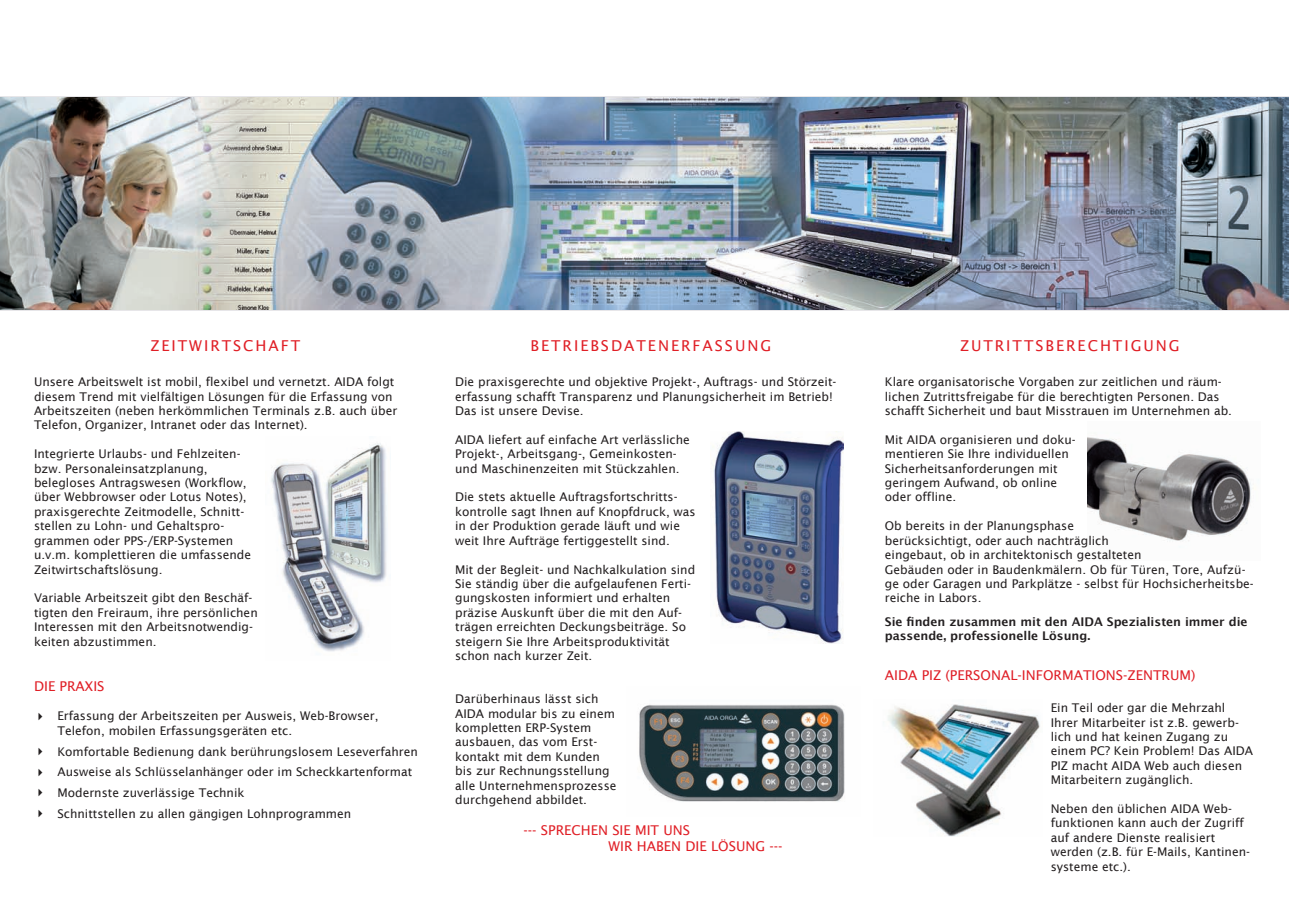
<style>
.page{position:relative;width:1289px;height:919px;background:#fff}
.page>*{position:absolute;margin:0;border:0;box-sizing:border-box;transform-origin:0 0}
.t1{font:15px "Lucida Sans";letter-spacing:.13em;color:#e01f26}
.t2{font:13.5px/16.2px "Lucida Sans";color:#e01f26}
.t3{font:13.5px "Lucida Sans";color:#df1f27}
.t4{font:12px/14.4px "Lucida Sans";color:#231f20}
.t5{font:600 12px/14.4px "Lucida Sans";color:#231f20}
</style>
<div class="page">
<img style="left:639px;top:704px;width:206px;height:98px">
<img style="left:1087px;top:437px;width:167px;height:104px">
<img style="left:888px;top:704px;width:152px;height:132px">
<img style="left:0;top:97px;width:1288px;height:212px">
<img style="left:713px;top:432px;width:130px;height:211px">
<img style="left:271px;top:443px;width:116px;height:209px">
<p class="t1" style="left:150px;top:337px;width:151px">ZEITWIRTSCHAFT</p>
<p class="t1" style="left:530px;top:337px;width:242px">BETRIEBSDATENERFASSUNG</p>
<p class="t1" style="left:960px;top:337px;width:221px">ZUTRITTSBERECHTIGUNG</p>
<p class="t4" style="left:34px;top:374px;width:365px">Unsere Arbeitswelt ist mobil, flexibel und vernetzt. AIDA folgt diesem Trend mit vielfältigen Lösungen für die Erfassung von Arbeitszeiten (neben herkömmlichen Terminals z.B. auch über Telefon, Organizer, Intranet oder das Internet).</p>
<p class="t4" style="left:34px;top:446px;width:219px">Integrierte Urlaubs- und Fehlzeiten&shy;bzw. Personaleinsatzplanung, belegloses Antragswesen (Workflow, über Webbrowser oder Lotus Notes), praxisgerechte Zeitmodelle, Schnitt&shy;stellen zu Lohn- und Gehaltspro&shy;grammen oder PPS-/ERP-Systemen u.v.m. komplettieren die umfassende Zeitwirtschaftslösung.</p>
<p class="t4" style="left:34px;top:590px;width:225px">Variable Arbeitszeit gibt den Beschäf&shy;tigten den Freiraum, ihre persönlichen Interessen mit den Arbeitsnotwendig&shy;keiten abzustimmen.</p>
<p class="t2" style="left:34px;top:677px;width:72px">DIE PRAXIS</p>
<p class="t4" style="left:57px;top:708px;width:322px;text-indent:-23px">✔ Erfassung der Arbeitszeiten per Ausweis, Web-Browser,<br>Telefon, mobilen Erfassungsgeräten etc.</p>
<p class="t4" style="left:34px;top:744px;width:385px">✔ Komfortable Bedienung dank berührungslosem Leseverfahren</p>
<p class="t4" style="left:34px;top:764px;width:379px">✔ Ausweise als Schlüsselanhänger oder im Scheckkartenformat</p>
<p class="t4" style="left:34px;top:785px;width:212px">✔ Modernste zuverlässige Technik</p>
<p class="t4" style="left:34px;top:806px;width:319px">✔ Schnittstellen zu allen gängigen Lohnprogrammen</p>
<p class="t4" style="left:455px;top:374px;width:383px">Die praxisgerechte und objektive Projekt-, Auftrags- und Störzeit&shy;erfassung schafft Transparenz und Planungsicherheit im Betrieb!<br>Das ist unsere Devise.</p>
<p class="t4" style="left:455px;top:432px;width:236px">AIDA liefert auf einfache Art verlässliche<br>Projekt-, Arbeitsgang-, Gemeinkosten&shy;und Maschinenzeiten mit Stückzahlen.</p>
<p class="t4" style="left:455px;top:490px;width:242px">Die stets aktuelle Auftragsfortschritts&shy;kontrolle sagt Ihnen auf Knopfdruck, was in der Produktion gerade läuft und wie weit Ihre Aufträge fertiggestellt sind.</p>
<p class="t4" style="left:455px;top:562px;width:242px">Mit der Begleit- und Nachkalkulation sind Sie ständig über die aufgelaufenen Ferti&shy;gungskosten informiert und erhalten präzise Auskunft über die mit den Auf&shy;trägen erreichten Deckungsbeiträge. So steigern Sie Ihre Arbeitsproduktivität schon nach kurzer Zeit.</p>
<p class="t4" style="left:455px;top:691px;width:163px">Darüberhinaus lässt sich<br>AIDA modular bis zu einem kompletten ERP-System ausbauen, das vom Erst&shy;kontakt mit dem Kunden bis zur Rechnungsstellung alle Unternehmensprozesse durchgehend abbildet.</p>
<p class="t2" style="left:523px;top:821px;width:34px">--- Sprechen</p>
<p class="t2" style="left:612px;top:821px;width:32px">Sie mit</p>
<p class="t2" style="left:608px;top:821px;width:175px;text-indent:55px">un S<br>WIR HABEN DIE LÖSUNG ---</p>
<p class="t4" style="left:884px;top:374px;width:349px">Klare organisatorische Vorgaben zur zeitlichen und räum&shy;lichen Zutrittsfreigabe für die berechtigten Personen. Das schafft Sicherheit und baut Misstrauen im Unternehmen ab.</p>
<p class="t4" style="left:884px;top:432px;width:192px">Mit AIDA organisieren und doku&shy;mentieren Sie Ihre individuellen<br>Sicherheitsanforderungen mit geringem Aufwand, ob online oder offline.</p>
<p class="t4" style="left:884px;top:518px;width:370px">Ob bereits in der Planungsphase<br>berücksichtigt, oder auch nachträglich<br>eingebaut, ob in architektonisch gestalteten<br>Gebäuden oder in Baudenkmälern. Ob für Türen, Tore, Aufzü&shy;ge oder Garagen und Parkplätze - selbst für Hochsicherheitsbe&shy;reiche in Labors.</p>
<p class="t5" style="left:884px;top:614px;width:364px">Sie finden zusammen mit den AIDA Spezialisten immer die passende, professionelle Lösung.</p>
<p class="t3" style="left:884px;top:667px;width:82px">AIDA PIZ (Personal</p>
<p class="t3" style="left:1017px;top:667px;width:18px">-Informations</p>
<p class="t3" style="left:1123px;top:667px;width:23px">-Zentrum</p>
<p class="t3" style="left:1191px;top:667px;width:6px">)</p>
<p class="t4" style="left:1050px;top:700px;width:204px">Ein Teil oder gar die Mehrzahl<br>Ihrer Mitarbeiter ist z.B. gewerb&shy;lich und hat keinen Zugang zu einem PC? Kein Problem! Das AIDA<br>PIZ macht AIDA Web auch diesen<br>Mitarbeitern zugänglich.</p>
<p class="t4" style="left:1050px;top:801px;width:201px">Neben den üblichen AIDA Web&shy;funktionen kann auch der Zugriff auf andere Dienste realisiert werden (z.B. für E-Mails, Kantinen&shy;systeme etc.).</p>
</div>
